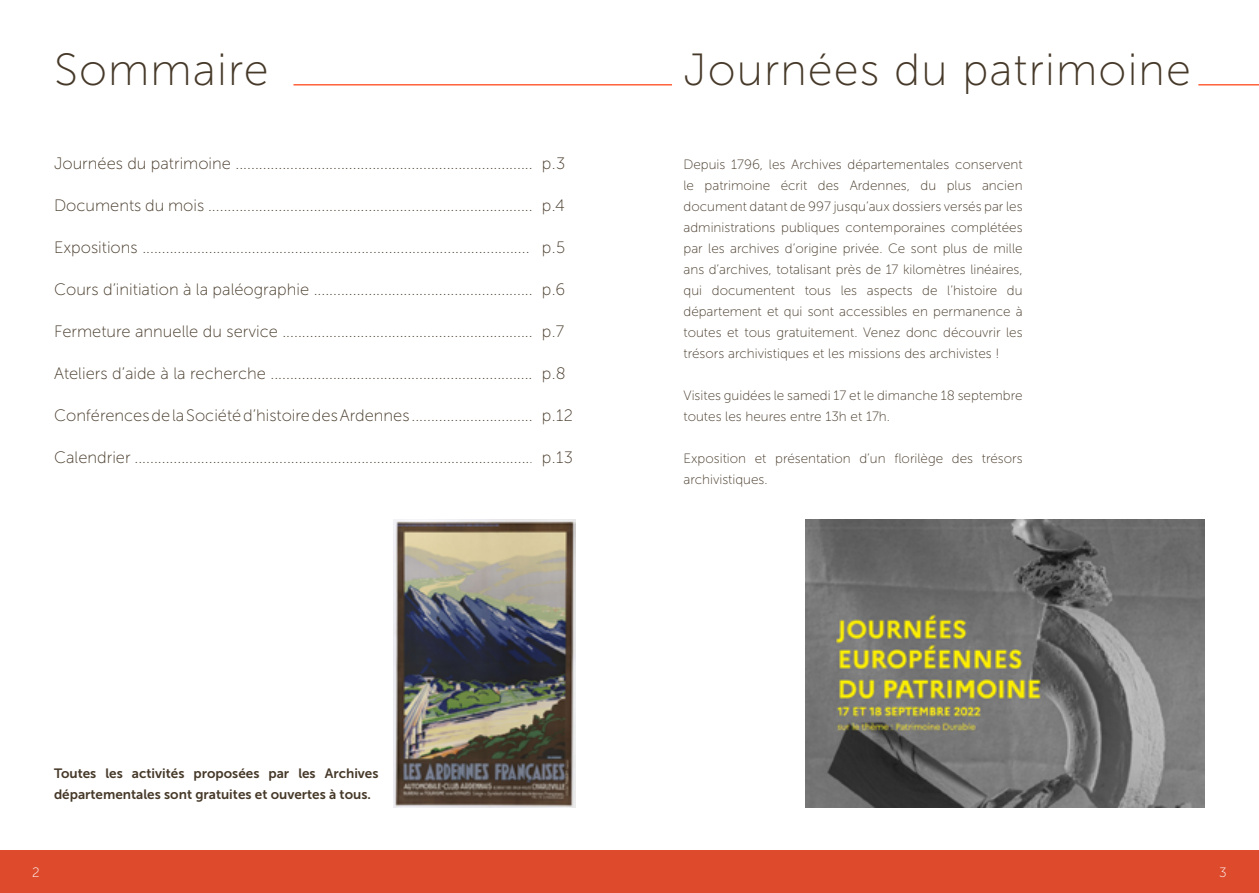
<style>
.page{position:relative;width:1259px;height:893px;background:#fff}
.page>*{position:absolute;margin:0;border:0;box-sizing:border-box;transform-origin:0 0}
.t1{font:45px "Museo Sans 100";letter-spacing:.025em;color:#463929}
.t2{font:16.5px "Museo Sans 100";color:#463929}
.t3{font:13.5px/21px "Museo Sans 100";color:#463929}
.t4{font:13.5px/21px "Museo Sans 700";color:#463929}
.t5{font:13.5px "Museo Sans 100";color:#fff}
.s1{font-size:13.5px}
</style>
<div class="page">
<div style="left:0;top:850px;width:1259px;height:43px;background:#de4a2c"></div>
<hr style="left:293px;top:84px;width:379px;height:2px;background:#ff623b">
<hr style="left:1198px;top:84px;width:61px;height:2px;background:#ff623b">
<img style="left:805px;top:519px;width:400px;height:289px">
<img style="left:393px;top:519px;width:182px;height:289px">
<h1 class="t1" style="left:54px;top:45px;width:216px">Sommaire</h1>
<h1 class="t1" style="left:683px;top:45px;width:509px">Journées du patrimoine</h1>
<p class="t2" style="left:54px;top:154px;width:480px">Journées du patrimoine ............................................................................</p>
<p class="t2" style="left:54px;top:196px;width:480px">Documents du mois ...................................................................................</p>
<p class="t2" style="left:54px;top:238px;width:477px">Expositions ...................................................................................................</p>
<p class="t2" style="left:54px;top:280px;width:480px">Cours d’initiation à la paléographie ........................................................</p>
<p class="t2" style="left:54px;top:322px;width:480px">Fermeture annuelle du service ................................................................</p>
<p class="t2" style="left:54px;top:364px;width:480px">Ateliers d’aide à la recherche ...................................................................</p>
<p class="t2" style="left:54px;top:406px;width:480px">Conférences de la Société d’histoire des Ardennes ...............................</p>
<p class="t2" style="left:54px;top:448px;width:480px">Calendrier .....................................................................................................<span class="s1">.</span></p>
<p class="t2" style="left:542px;top:154px;width:25px">p.3</p>
<p class="t2" style="left:542px;top:196px;width:24px">p.4</p>
<p class="t2" style="left:542px;top:238px;width:25px">p.5</p>
<p class="t2" style="left:542px;top:280px;width:25px">p.6</p>
<p class="t2" style="left:542px;top:322px;width:24px">p.7</p>
<p class="t2" style="left:542px;top:364px;width:25px">p.8</p>
<p class="t2" style="left:542px;top:406px;width:33px">p.12</p>
<p class="t2" style="left:542px;top:448px;width:33px">p.13</p>
<p class="t3" style="left:683px;top:154px;width:341px;text-align:justify">Depuis 1796, les Archives départementales conservent le patrimoine écrit des Ardennes, du plus ancien document datant de 997 jusqu’aux dossiers versés par les administrations publiques contemporaines complétées par les archives d’origine privée. Ce sont plus de mille ans d’archives, totalisant près de 17 kilomètres linéaires, qui documentent tous les aspects de l’histoire du département et qui sont accessibles en permanence à toutes et tous gratuitement. Venez donc découvrir les trésors archivistiques et les missions des archivistes !</p>
<p class="t3" style="left:683px;top:385px;width:341px">Visites guidées le samedi 17 et le dimanche 18 septembre toutes les heures entre 13h et 17h.</p>
<p class="t3" style="left:683px;top:448px;width:341px">Exposition et présentation d’un florilège des trésors archivistiques.</p>
<p class="t4" style="left:54px;top:763px;width:326px">Toutes les activités proposées par les Archives départementales sont gratuites et ouvertes à tous.</p>
<p class="t5" style="left:32px;top:865px;width:9px">2</p>
<p class="t5" style="left:1219px;top:865px;width:9px">3</p>
</div>
